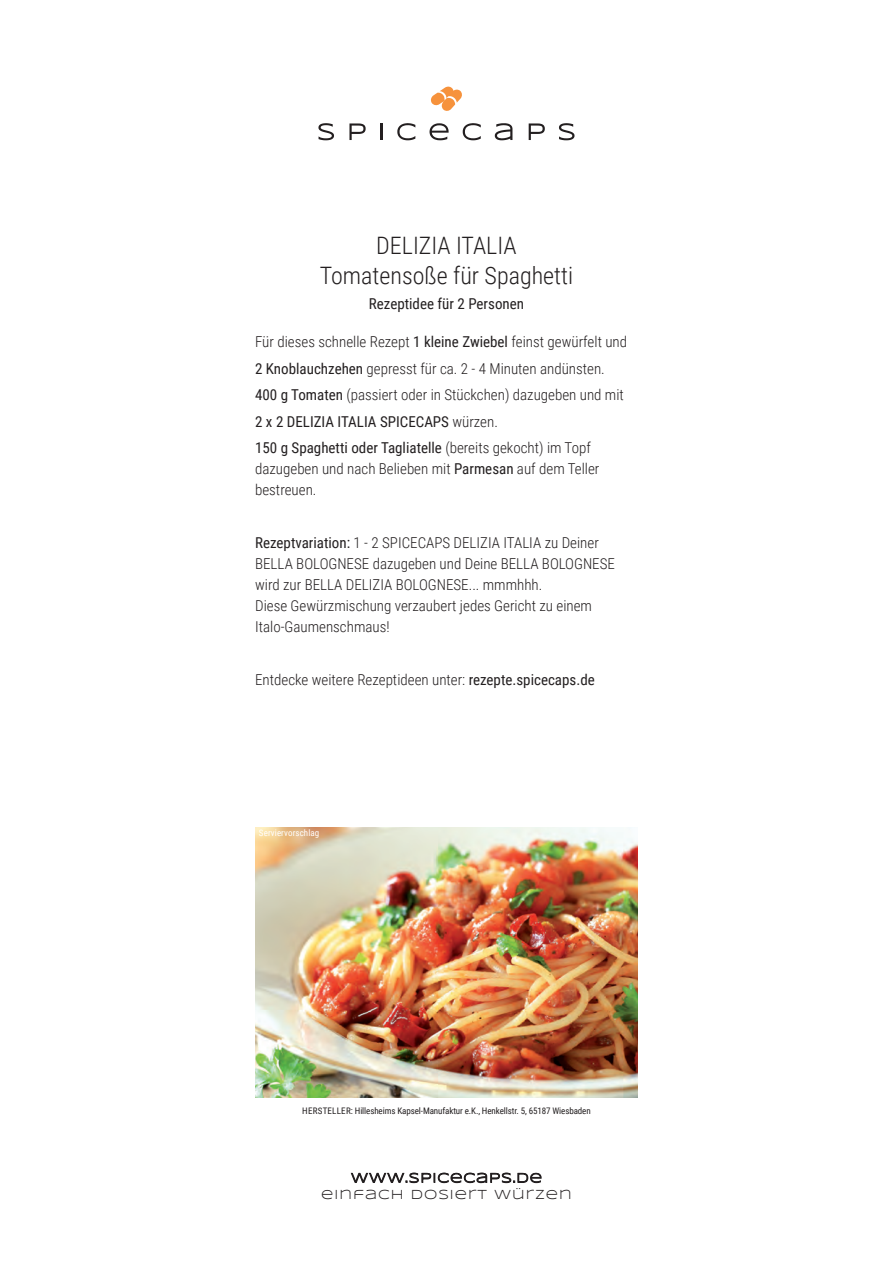
<style>
.page{position:relative;width:893px;height:1263px;background:#fff}
.page>*{position:absolute;margin:0;border:0;box-sizing:border-box;transform-origin:0 0}
.t1{font:300 24px "Roboto Condensed";color:#231f20}
.t2{font:300 15px/21px "Roboto Condensed";color:#231f20}
.t3{font:15px "Roboto Condensed";color:#231f20}
.t4{font:13.5px/16.2px "Syncopate";letter-spacing:.075em;color:#231f20;text-align:center}
.t5{font:9px "Roboto Condensed";letter-spacing:-.01em;color:#231f20}
.t6{font:9px "Roboto Condensed";letter-spacing:.01em;color:#fff}
.s1{font-weight:400}
.s2{font-weight:300}
</style>
<div class="page">
<svg style="left:351px;top:1173px;width:191px;height:10px"></svg>
<img style="left:255px;top:827px;width:383px;height:271px">
<svg style="left:318px;top:123px;width:16px;height:17px"></svg>
<svg style="left:349px;top:123px;width:17px;height:17px"></svg>
<svg style="left:380px;top:123px;width:2px;height:17px"></svg>
<svg style="left:397px;top:123px;width:18px;height:17px"></svg>
<svg style="left:559px;top:123px;width:15px;height:17px"></svg>
<svg style="left:529px;top:123px;width:16px;height:17px"></svg>
<svg style="left:495px;top:123px;width:17px;height:17px"></svg>
<svg style="left:463px;top:123px;width:18px;height:17px"></svg>
<svg style="left:430px;top:123px;width:19px;height:17px"></svg>
<svg style="left:431px;top:87px;width:31px;height:24px"></svg>
<p class="t1" style="left:376px;top:229px;width:142px">DELIZIA ITALIA</p>
<p class="t1" style="left:320px;top:258px;width:255px">Tomatensoße für Spaghetti</p>
<p class="t3" style="left:369px;top:293px;width:157px">Rezeptidee für 2 Personen</p>
<p class="t2" style="left:255px;top:331px;width:373px">Für dieses schnelle Rezept <span class="s1">1 kleine Zwiebel</span> feinst gewürfelt und</p>
<p class="t2" style="left:255px;top:357px;width:351px"><span class="s1">2 Knoblauchzehen</span> gepresst für ca. 2 - 4 Minuten andünsten.</p>
<p class="t2" style="left:255px;top:384px;width:370px"><span class="s1">400 g Tomaten</span> (passiert oder in Stückchen) dazugeben und mit</p>
<p class="t3" style="left:255px;top:411px;width:244px">2 x 2 DELIZIA ITALIA SPICECAPS <span class="s2">würzen.</span></p>
<p class="t2" style="left:255px;top:437px;width:346px"><span class="s1">150 g Spaghetti oder Tagliatelle</span> (bereits gekocht) im Topf dazugeben und nach Belieben mit <span class="s1">Parmesan</span> auf dem Teller bestreuen.</p>
<p class="t2" style="left:255px;top:532px;width:361px"><span class="s1">Rezeptvariation:</span> 1 - 2 SPICECAPS DELIZIA ITALIA zu Deiner BELLA BOLOGNESE dazugeben und Deine BELLA BOLOGNESE wird zur BELLA DELIZIA BOLOGNESE... mmmhhh.<br>Diese Gewürzmischung verzaubert jedes Gericht zu einem Italo-Gaumenschmaus!</p>
<p class="t2" style="left:255px;top:669px;width:341px">Entdecke weitere Rezeptideen unter: <span class="s1">rezepte.spicecaps.de</span></p>
<p class="t6" style="left:259px;top:827px;width:62px">Serviervorschlag</p>
<p class="t5" style="left:302px;top:1105px;width:290px">HERSTELLER: Hillesheims Kapsel-Manufaktur e.K., Henkellstr. 5, 65187 Wiesbaden</p>
<p class="t4" style="left:321px;top:1170px;width:252px">WWW.SPICECAPS.DE<br>EINFACH DOSIERT WÜRZEN</p>
</div>
